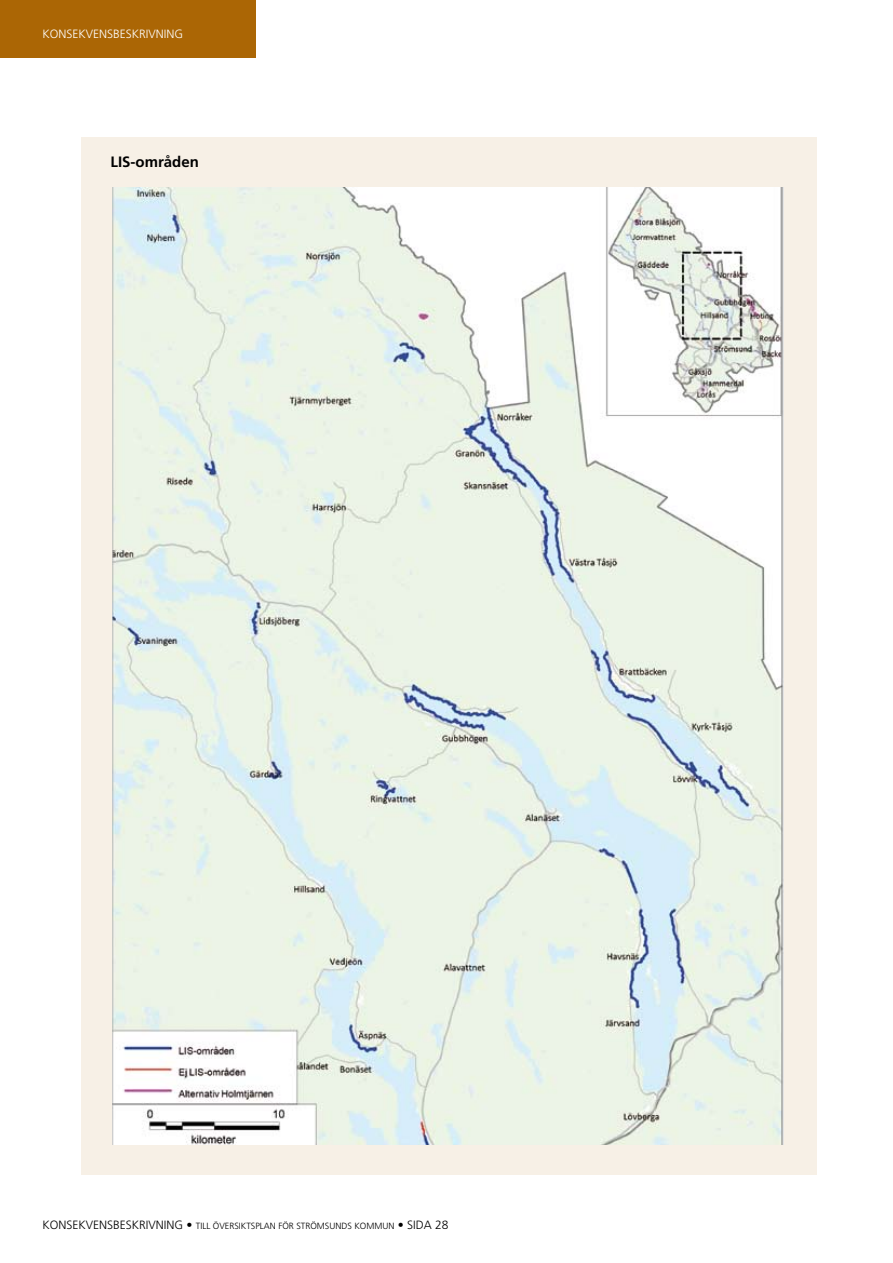
<style>
.page{position:relative;width:893px;height:1263px;background:#fff}
.page>*{position:absolute;margin:0;border:0;box-sizing:border-box;transform-origin:0 0}
.t1{font:700 15px "Frutiger LT";color:#000}
.t2{font:300 12px "Frutiger LT";color:#000}
.t3{font:300 12px "Frutiger LT";color:#fff}
.t4{font:300 9px "Frutiger LT";color:#000}
.s1{font-size:12px}
</style>
<div class="page">
<div style="left:0;top:0;width:255px;height:57px;background:#ab6605"></div>
<div style="left:81px;top:137px;width:735px;height:1038px;background:#f7f0e6"></div>
<img style="left:113px;top:187px;width:670px;height:957px">
<h2 class="t3" style="left:43px;top:27px;width:15px">KONSEKVENSBESKRIVNIN</h2>
<h2 class="t3" style="left:175px;top:27px;width:10px">G</h2>
<h1 class="t1" style="left:111px;top:153px;width:90px">LIS-områden</h1>
<h2 class="t2" style="left:43px;top:1218px;width:8px">KONSEKVENS</h2>
<h2 class="t2" style="left:113px;top:1218px;width:14px">BESKRIVNIN</h2>
<p class="t4" style="left:175px;top:1221px;width:26px"><span class="s1">G •</span> TILL</p>
<p class="t4" style="left:213px;top:1221px;width:13px">ÖVERSIKTSPLAN</p>
<p class="t4" style="left:278px;top:1221px;width:6px">FÖR</p>
<p class="t4" style="left:296px;top:1221px;width:12px">STRÖMSUNDS</p>
<p class="t4" style="left:354px;top:1221px;width:8px">KOMMUN</p>
<h2 class="t2" style="left:398px;top:1218px;width:52px">• SIDA 28</h2>
</div>
